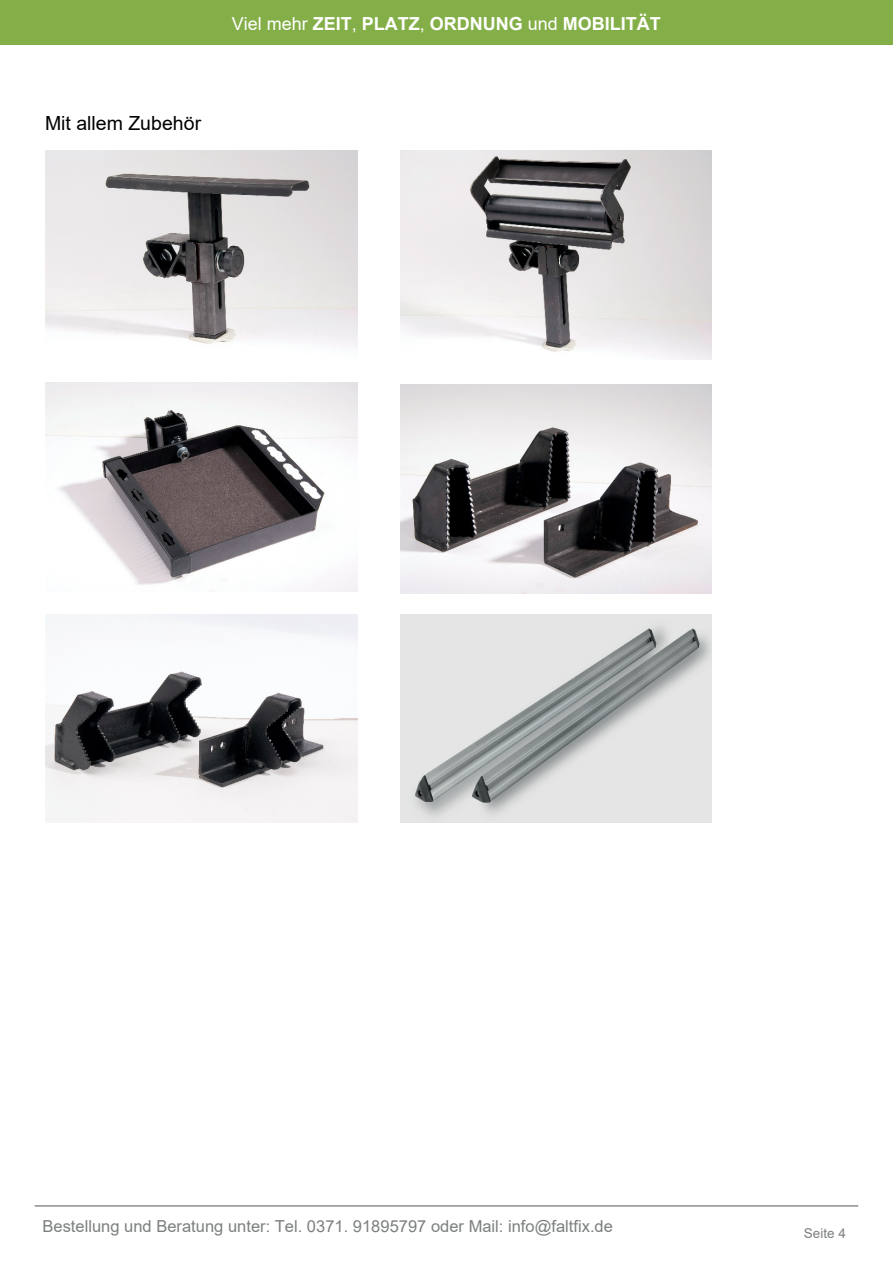
<style>
.page{position:relative;width:893px;height:1263px;background:#fff}
.page>*{position:absolute;margin:0;border:0;box-sizing:border-box;transform-origin:0 0}
.t1{font:19.5px "Arial";color:#000001}
.t2{font:700 18px "Arial";color:#fff}
.t3{font:16.5px "Arial";color:#7c7f80}
.t4{font:13.5px "Arial";color:#7c7f80}
.s1{font-weight:400}
</style>
<div class="page">
<div style="left:0;top:0;width:893px;height:44px;background:#84af48"></div>
<hr style="left:35px;top:1205px;width:822px;height:2px;background:#8a8d8e">
<img style="left:400px;top:384px;width:312px;height:209px">
<img style="left:46px;top:151px;width:311px;height:196px">
<img style="left:400px;top:151px;width:312px;height:208px">
<img style="left:46px;top:383px;width:311px;height:208px">
<img style="left:46px;top:614px;width:311px;height:209px">
<img style="left:400px;top:614px;width:312px;height:209px">
<p class="t2" style="left:232px;top:16px;width:431px"><span class="s1">Viel mehr</span> ZEIT<span class="s1">,</span> PLATZ<span class="s1">,</span> ORDNUNG <span class="s1">und</span> MOBILITÄT</p>
<p class="t1" style="left:45px;top:116px;width:158px">Mit allem Zubehör</p>
<p class="t3" style="left:43px;top:1220px;width:572px">Bestellung und Beratung unter: Tel. 0371. 91895797 oder Mail: info@faltfix.de</p>
<p class="t4" style="left:804px;top:1228px;width:44px">Seite 4</p>
</div>
